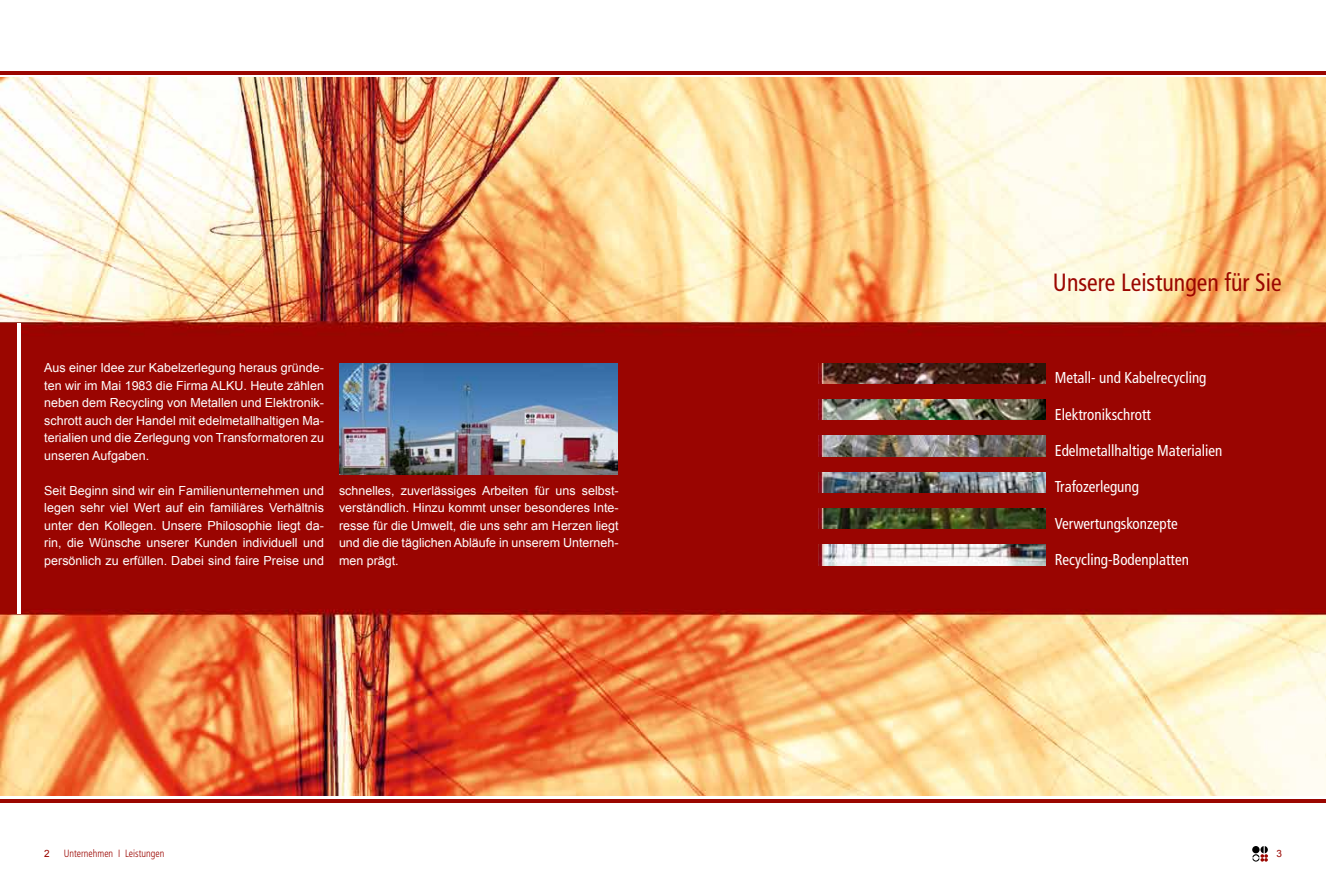
<style>
.page{position:relative;width:1326px;height:893px;background:#fff}
.page>*{position:absolute;margin:0;border:0;box-sizing:border-box;transform-origin:0 0}
.t1{font:condensed 25px "Frutiger";color:#9b0600;scale:.95 1}
.t2{font:condensed 15.75px "Frutiger";color:#fff;scale:.95 1}
.t3{font:12.5px/17.5px "Arial";color:#fff;text-align:justify}
.t4{font:300 condensed 10.5px "Frutiger";color:#9b0600;scale:.95 1}
.t5{font:10px "Arial";color:#9b0600}
</style>
<div class="page">
<img style="left:0;top:78px;width:1325px;height:717px">
<hr style="left:0;top:71px;width:1325px;height:3px;background:#9b0600">
<hr style="left:0;top:799px;width:1325px;height:4px;background:#9b0600">
<img style="left:339px;top:364px;width:278px;height:111px">
<div style="left:0;top:323px;width:18px;height:291px;background:#9b0600"></div>
<hr style="left:18px;top:323px;width:3px;height:291px;background:#fff">
<svg style="left:1252px;top:846px;width:15px;height:16px"></svg>
<img style="left:818px;top:363px;width:227px;height:20px">
<img style="left:818px;top:400px;width:227px;height:20px">
<img style="left:818px;top:436px;width:227px;height:20px">
<img style="left:818px;top:472px;width:227px;height:20px">
<img style="left:818px;top:545px;width:227px;height:20px">
<img style="left:818px;top:508px;width:227px;height:21px">
<p class="t3" style="left:44px;top:359px;width:281px">Aus einer Idee zur Kabelzerlegung heraus gründe&shy;ten wir im Mai 1983 die Firma ALKU. Heute zählen neben dem Recycling von Metallen und Elektronik&shy;schrott auch der Handel mit edelmetallhaltigen Ma&shy;terialien und die Zerlegung von Transformatoren zu unseren Aufgaben.</p>
<p class="t3" style="left:44px;top:482px;width:281px">Seit Beginn sind wir ein Familienunternehmen und legen sehr viel Wert auf ein familiäres Verhältnis unter den Kollegen. Unsere Philosophie liegt da&shy;rin, die Wünsche unserer Kunden individuell und persönlich zu erfüllen. Dabei sind faire Preise und</p>
<p class="t3" style="left:339px;top:482px;width:281px">schnelles, zuverlässiges Arbeiten für uns selbst&shy;verständlich. Hinzu kommt unser besonderes Inte&shy;resse für die Umwelt, die uns sehr am Herzen liegt und die die täglichen Abläufe in unserem Unterneh&shy;men prägt.</p>
<p class="t5" style="left:44px;top:847px;width:7px">2</p>
<p class="t4" style="left:64px;top:847px;width:107px">Unternehmen I Leistungen</p>
<h1 class="t1" style="left:1052px;top:267px;width:242px">Unsere Leistungen für Sie</h1>
<p class="t2" style="left:1054px;top:369px;width:161px">Metall- und Kabelrecycling</p>
<p class="t2" style="left:1054px;top:405px;width:103px">Elektronikschrott</p>
<p class="t2" style="left:1054px;top:441px;width:178px">Edelmetallhaltige Materialien</p>
<p class="t2" style="left:1054px;top:478px;width:90px">Trafozerlegung</p>
<p class="t2" style="left:1054px;top:514px;width:131px">Verwertungskonzepte</p>
<p class="t2" style="left:1054px;top:550px;width:143px">Recycling-Bodenplatten</p>
<p class="t5" style="left:1276px;top:847px;width:7px">3</p>
</div>
